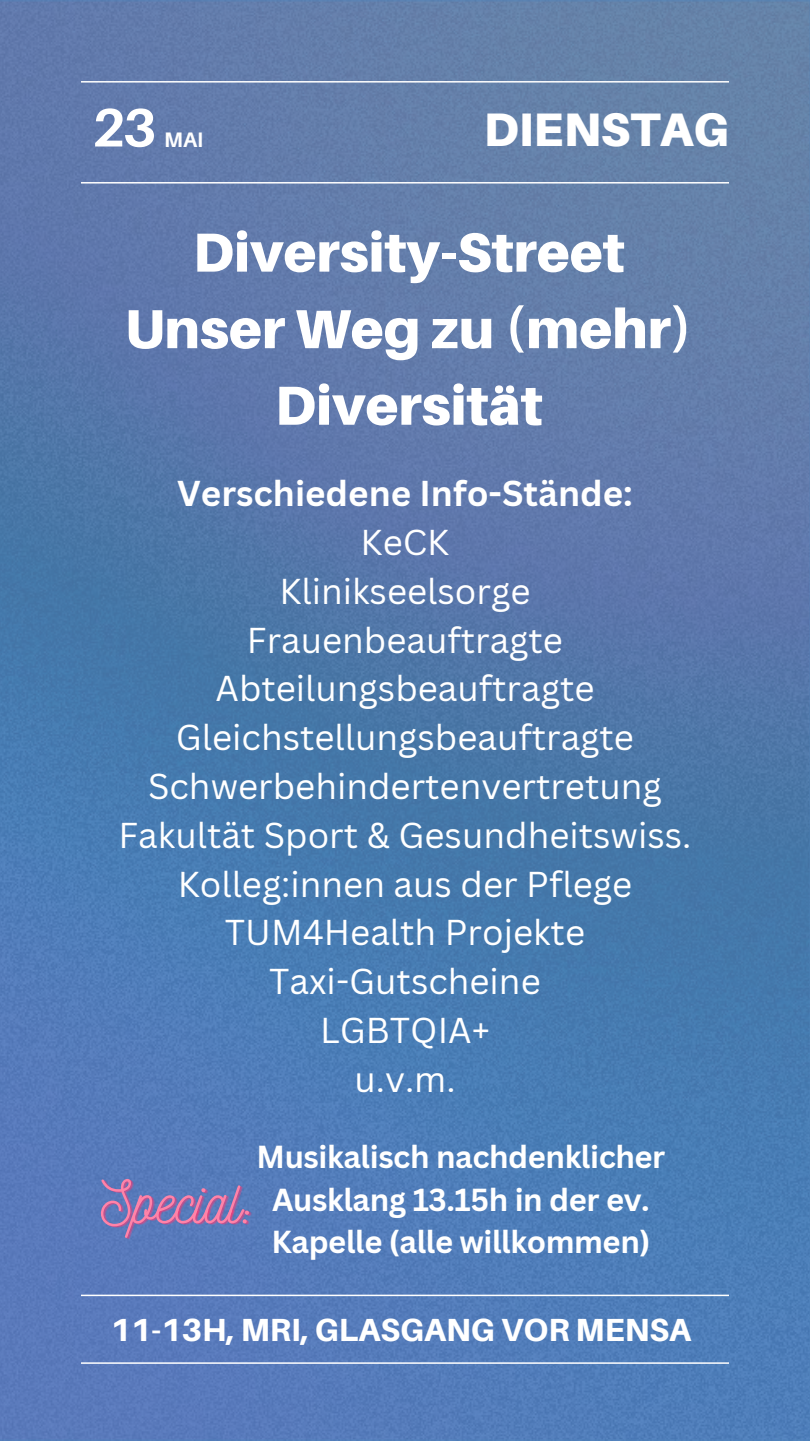
<style>
.page{position:relative;width:810px;height:1441px;background:#fff}
.page>*{position:absolute;margin:0;border:0;box-sizing:border-box;transform-origin:0 0}
.t1{font:59.3px "Nickainley";color:#ff83a8}
.t2{font:900 55px/76.5px "Aileron";color:#fff;text-align:center}
.t3{font:700 54px "Aileron";color:#fff}
.t4{font:900 47px "Aileron";color:#fff}
.t5{font:35px/48.8px "Canva Sans";color:#fff;text-align:center}
.t6{font:700 35px "Canva Sans";color:#fff}
.t7{font:800 32px "Aileron";color:#fff}
.t8{font:700 31px/42.8px "Canva Sans";letter-spacing:-.015em;color:#fff;text-align:center}
.t9{font:700 21px "Aileron";color:#fff}
</style>
<div class="page">
<img style="left:0;top:0;width:810px;height:1440px">
<hr style="left:81px;top:81px;width:648px;height:1px;background:#fff">
<hr style="left:81px;top:182px;width:648px;height:1px;background:#fff">
<hr style="left:81px;top:1294px;width:648px;height:1px;background:#fff">
<hr style="left:81px;top:1361px;width:648px;height:2px;background:#fff">
<h3 class="t3" style="left:92px;top:94px;width:66px">23</h3>
<p class="t9" style="left:164px;top:127px;width:41px">MAI</p>
<h3 class="t4" style="left:484px;top:101px;width:247px">DIENSTAG</h3>
<h2 class="t2" style="left:125px;top:213px;width:569px">Diversity-Street<br>Unser Weg zu (mehr)<br>Diversität</h2>
<p class="t6" style="left:177px;top:469px;width:457px">Verschiedene Info-Stände:</p>
<p class="t5" style="left:119px;top:517px;width:574px">KeCK<br>Klinikseelsorge<br>Frauenbeauftragte<br>Abteilungsbeauftragte<br>Gleichstellungsbeauftragte<br>Schwerbehindertenvertretung<br>Fakultät Sport &amp; Gesundheitswiss.<br>Kolleg:innen aus der Pflege<br>TUM4Health Projekte<br>Taxi-Gutscheine<br>LGBTQIA+<br>u.v.m.</p>
<h1 class="t1" style="left:101px;top:1163px;width:157px">Special:</h1>
<p class="t8" style="left:257px;top:1134px;width:410px">Musikalisch nachdenklicher<br>Ausklang 13.15h in der ev.<br>Kapelle (alle willkommen)</p>
<p class="t7" style="left:110px;top:1309px;width:582px">11-13H, MRI, GLASGANG VOR MENSA</p>
</div>
